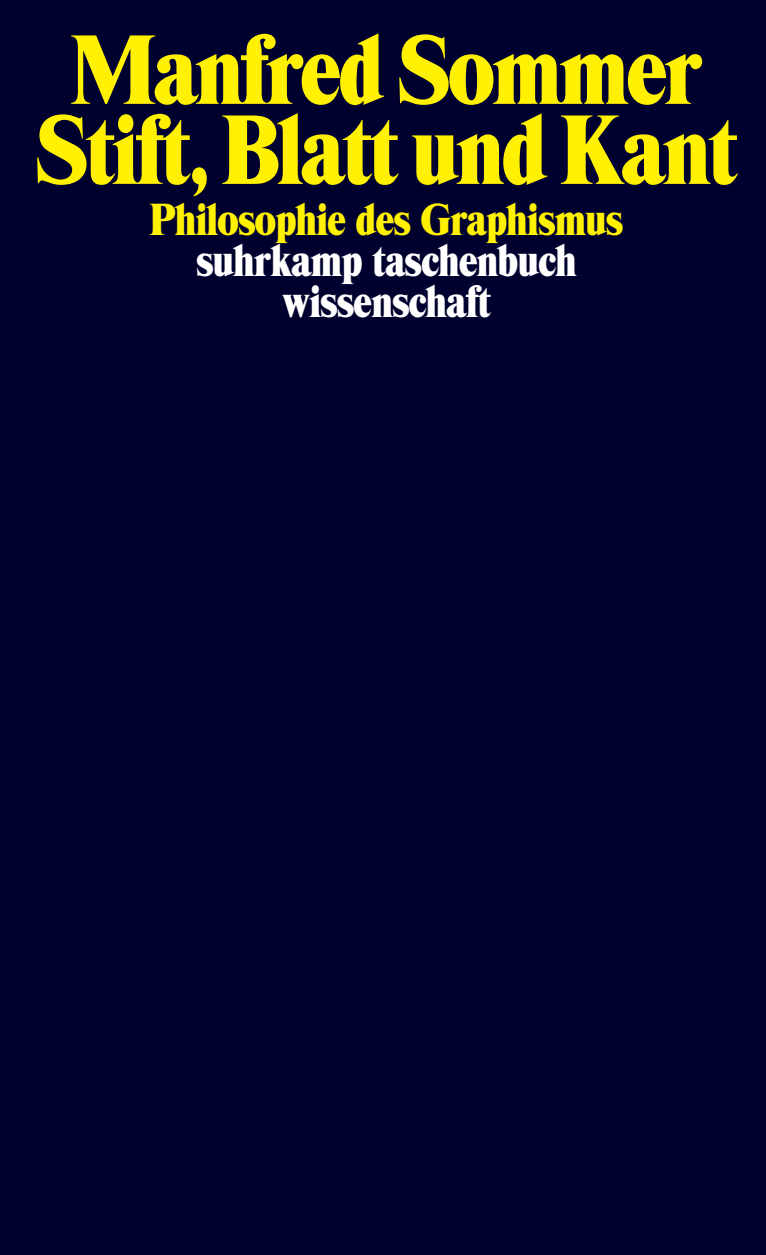
<style>
.page{position:relative;width:766px;height:1255px;background:#fff}
.page>*{position:absolute;margin:0;border:0;box-sizing:border-box;transform-origin:0 0}
.t1{font:102.5px/80px "Times Modern EF";letter-spacing:-.03em;color:#fff101;text-align:center}
.t2{font:47px/40.8px "Times Modern EF";letter-spacing:-.025em;color:#fff;text-align:center}
.t3{font:47px "Times Modern EF";letter-spacing:-.025em;color:#fff101}
.s1{font-size:90px}
</style>
<div class="page">
<div style="left:0;top:0;width:765px;height:1254px;background:#00002e"></div>
<p class="t1" style="left:35px;top:28px;width:703px">Manfred Sommer<br>Stift<span class="s1">,</span> Blatt und Kant</p>
<p class="t3" style="left:149px;top:193px;width:475px">Philosophie des Graphismus</p>
<p class="t2" style="left:196px;top:239px;width:382px">suhrkamp taschenbuch wissenschaft</p>
</div>
